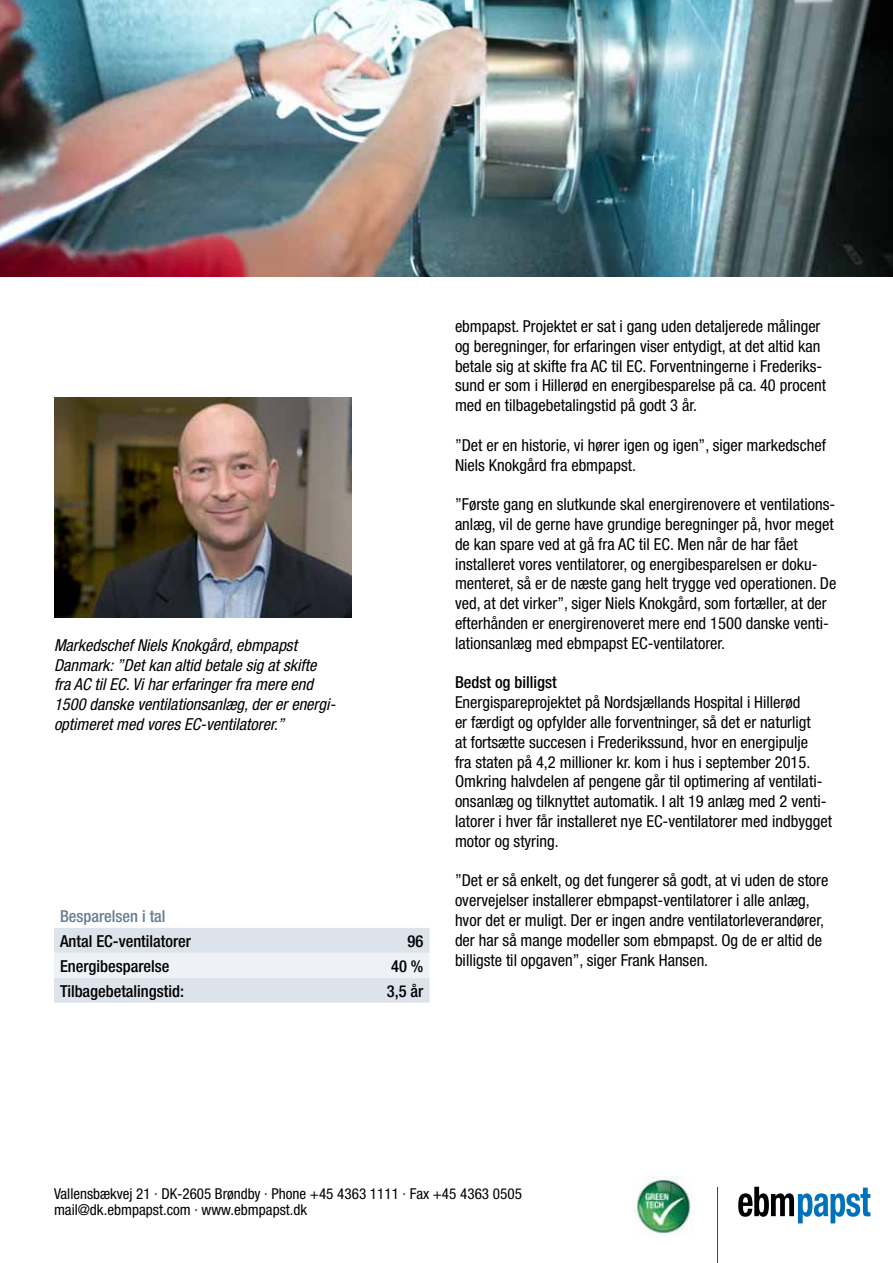
<style>
.page{position:relative;width:893px;height:1263px;background:#fff}
.page>*{position:absolute;margin:0;border:0;box-sizing:border-box;transform-origin:0 0}
.t1{font:condensed 16.5px/19.8px "Helvetica Neue";color:#000}
.t2{font:italic condensed 16.5px/19.8px "Helvetica Neue";color:#000}
.t3{font:500 condensed 16.5px "Helvetica Neue";color:#000}
.t4{font:500 condensed 16.5px "Helvetica Neue";color:#657d91}
.t5{font:condensed 15px/16.5px "Helvetica Neue";color:#000}
</style>
<div class="page">
<img style="left:0;top:0;width:893px;height:276px">
<svg style="left:738px;top:1187px;width:132px;height:36px"></svg>
<hr style="left:717px;top:1187px;width:1px;height:76px;background:#000">
<img style="left:634px;top:1177px;width:57px;height:57px">
<svg style="left:54px;top:928px;width:375px;height:75px;background:#e2e7ed"></svg>
<img style="left:54px;top:398px;width:298px;height:220px">
<p class="t2" style="left:54px;top:635px;width:283px">Markedschef Niels Knokgård, ebmpapst Danmark: ”Det kan altid betale sig at skifte fra AC til EC. Vi har erfaringer fra mere end 1500 danske ventilationsanlæg, der er energi&shy;optimeret med vores EC-ventilatorer.”</p>
<p class="t4" style="left:60px;top:906px;width:107px">Besparelsen i tal</p>
<p class="t3" style="left:60px;top:931px;width:132px">Antal EC-ventilatorer</p>
<p class="t3" style="left:408px;top:931px;width:17px">96</p>
<p class="t3" style="left:60px;top:956px;width:111px">Energibesparelse</p>
<p class="t3" style="left:391px;top:956px;width:34px">40 %</p>
<p class="t3" style="left:60px;top:981px;width:125px">Tilbagebetalingstid:</p>
<p class="t3" style="left:387px;top:981px;width:38px">3,5 år</p>
<p class="t1" style="left:455px;top:316px;width:372px">ebmpapst. Projektet er sat i gang uden detaljerede målinger og beregninger, for erfaringen viser entydigt, at det altid kan betale sig at skifte fra AC til EC. Forventningerne i Frederiks&shy;sund er som i Hillerød en energibesparelse på ca. 40 procent med en tilbagebetalingstid på godt 3 år.</p>
<p class="t1" style="left:455px;top:435px;width:372px">”Det er en historie, vi hører igen og igen”, siger markedschef<br>Niels Knokgård fra ebmpapst.</p>
<p class="t1" style="left:455px;top:494px;width:383px">”Første gang en slutkunde skal energirenovere et ventilations&shy;anlæg, vil de gerne have grundige beregninger på, hvor meget de kan spare ved at gå fra AC til EC. Men når de har fået installeret vores ventilatorer, og energibesparelsen er doku&shy;menteret, så er de næste gang helt trygge ved operationen. De ved, at det virker”, siger Niels Knokgård, som fortæller, at der efterhånden er energirenoveret mere end 1500 danske venti&shy;lationsanlæg med ebmpapst EC-ventilatorer.</p>
<p class="t3" style="left:455px;top:673px;width:103px">Bedst og billigst</p>
<p class="t1" style="left:455px;top:692px;width:378px">Energispareprojektet på Nordsjællands Hospital i Hillerød<br>er færdigt og opfylder alle forventninger, så det er naturligt<br>at fortsætte succesen i Frederikssund, hvor en energipulje<br>fra staten på 4,2 millioner kr. kom i hus i september 2015.<br>Omkring halvdelen af pengene går til optimering af ventilati&shy;onsanlæg og tilknyttet automatik. I alt 19 anlæg med 2 venti&shy;latorer i hver får installeret nye EC-ventilatorer med indbygget motor og styring.</p>
<p class="t1" style="left:455px;top:870px;width:375px">”Det er så enkelt, og det fungerer så godt, at vi uden de store overvejelser installerer ebmpapst-ventilatorer i alle anlæg, hvor det er muligt. Der er ingen andre ventilatorleverandører, der har så mange modeller som ebmpapst. Og de er altid de billigste til opgaven”, siger Frank Hansen.</p>
<p class="t5" style="left:54px;top:1185px;width:469px">Vallensbækvej 21 · DK-2605 Brøndby · Phone +45 4363 1111 · Fax +45 4363 0505 mail@dk.ebmpapst.com · www.ebmpapst.dk</p>
</div>
